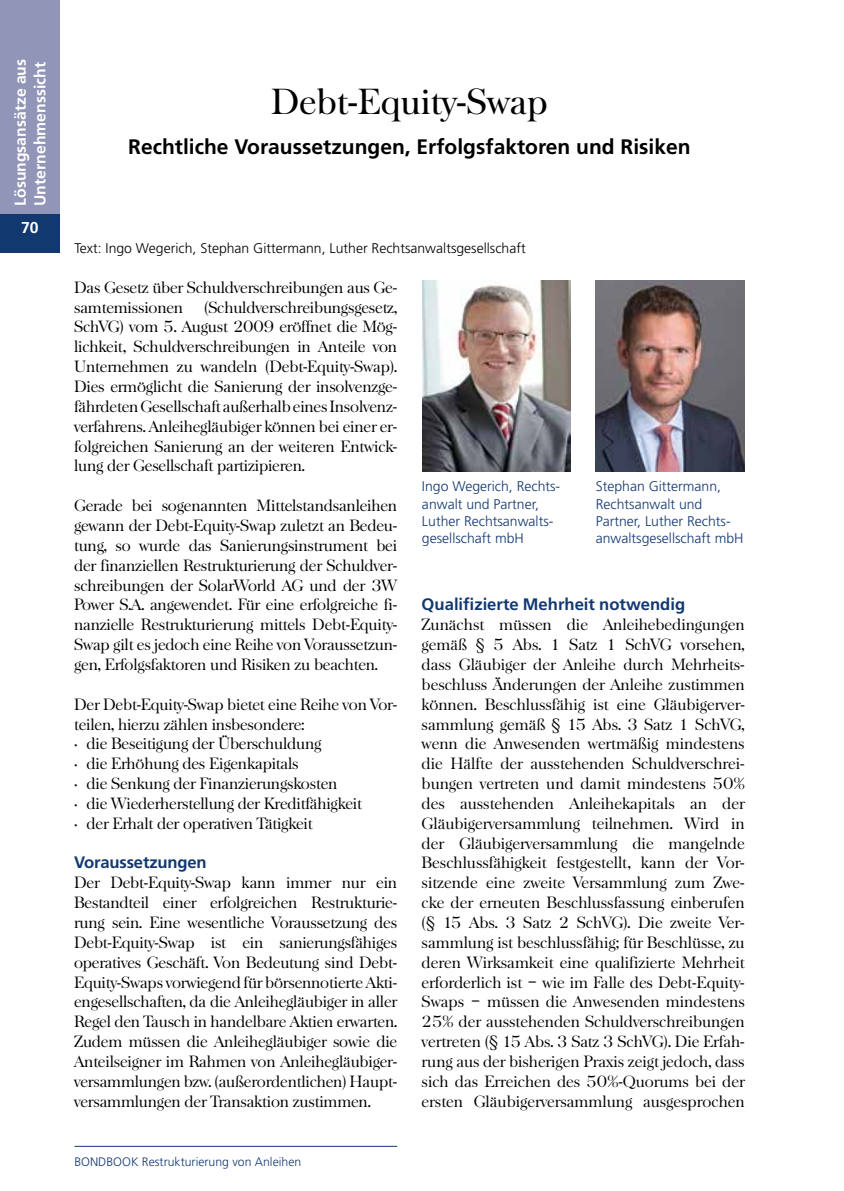
<style>
.page{position:relative;width:844px;height:1191px;background:#fff}
.page>*{position:absolute;margin:0;border:0;box-sizing:border-box;transform-origin:0 0}
.t1{font:35px "Baskerville";color:#000}
.t2{font:700 21px "Frutiger";color:#000}
.t3{font:700 16.62px "Frutiger";color:#123870}
.t4{font:300 15.75px/19.8px "Baskerville";letter-spacing:-.01em;color:#000;text-align:justify}
.t5{font:700 15.75px/19.8px "Frutiger";color:#fff}
.t6{font:300 14px/17.3px "Frutiger";color:#123870}
.t7{font:300 14px "Frutiger";color:#000}
.t8{font:300 12.25px "Frutiger";color:#123870}
</style>
<div class="page">
<hr style="left:74px;top:1146px;width:323px;height:1px;background:#123870">
<div style="left:0;top:213px;width:60px;height:40px;background:#123870"></div>
<div style="left:0;top:0;width:60px;height:213px;background:#9195b8"></div>
<img style="left:422px;top:280px;width:148px;height:191px">
<img style="left:595px;top:280px;width:149px;height:191px">
<p class="t5" style="left:10px;top:206px;width:148px;rotate:-90deg">Lösungsansätze aus<br>Unternehmenssicht</p>
<p class="t5" style="left:21px;top:218px;width:19px">70</p>
<h1 class="t1" style="left:271px;top:80px;width:278px">Debt-Equity-Swap</h1>
<h2 class="t2" style="left:128px;top:134px;width:564px">Rechtliche Voraussetzungen, Erfolgsfaktoren und Risiken</h2>
<p class="t7" style="left:74px;top:240px;width:452px">Text: Ingo Wegerich, Stephan Gittermann, Luther Rechtsanwaltsgesellschaft</p>
<p class="t4" style="left:74px;top:277px;width:324px">Das Gesetz über Schuldverschreibungen aus Ge&shy;samtemissionen</p>
<p class="t4" style="left:74px;top:297px;width:324px;text-indent:130px">(Schuldverschreibungsgesetz, SchVG) vom 5. August 2009 eröffnet die Mög&shy;lichkeit, Schuldverschreibungen in Anteile von Unternehmen zu wandeln (Debt-Equity-Swap).<br>Dies ermöglicht die Sanierung der insolvenzge&shy;fährdeten Gesellschaft außerhalb eines Insolvenz&shy;verfahrens. Anleihegläubiger können bei einer er&shy;folgreichen Sanierung an der weiteren Entwick&shy;lung der Gesellschaft partizipieren.</p>
<p class="t4" style="left:74px;top:496px;width:324px">Gerade bei sogenannten Mittelstandsanleihen gewann der Debt-Equity-Swap zuletzt an Bedeu&shy;tung, so wurde das Sanierungsinstrument bei der finanziellen Restrukturierung der Schuldver&shy;schreibungen der SolarWorld AG und der 3W Power S.A. angewendet. Für eine erfolgreiche fi&shy;nanzielle Restrukturierung mittels Debt-Equity-Swap gilt es jedoch eine Reihe von Voraussetzun&shy;gen, Erfolgsfaktoren und Risiken zu beachten.</p>
<p class="t4" style="left:74px;top:694px;width:324px">Der Debt-Equity-Swap bietet eine Reihe von Vor&shy;teilen, hierzu zählen insbesondere:</p>
<p class="t4" style="left:74px;top:734px;width:249px">• die Beseitigung der Überschuldung</p>
<p class="t4" style="left:74px;top:754px;width:226px">• die Erhöhung des Eigenkapitals</p>
<p class="t4" style="left:74px;top:774px;width:265px">• die Senkung der Finanzierungskosten</p>
<p class="t4" style="left:74px;top:793px;width:289px">• die Wiederherstellung der Kreditfähigkeit</p>
<p class="t4" style="left:74px;top:813px;width:240px">• der Erhalt der operativen Tätigkeit</p>
<p class="t3" style="left:74px;top:853px;width:134px">Voraussetzungen</p>
<p class="t4" style="left:74px;top:873px;width:324px">Der Debt-Equity-Swap kann immer nur ein Bestandteil einer erfolgreichen Restrukturie&shy;rung sein. Eine wesentliche Voraussetzung des Debt-Equity-Swap ist ein sanierungsfähiges operatives Geschäft. Von Bedeutung sind Debt-Equity-Swaps vorwiegend für börsennotierte Akti&shy;engesellschaften, da die Anleihegläubiger in aller Regel den Tausch in handelbare Aktien erwarten.<br>Zudem müssen die Anleihegläubiger sowie die Anteilseigner im Rahmen von Anleihegläubiger&shy;versammlungen bzw. (außerordentlichen) Haupt&shy;versammlungen der Transaktion zustimmen.</p>
<p class="t8" style="left:74px;top:1155px;width:228px">BONDBOOK Restrukturierung von Anleihen</p>
<p class="t6" style="left:422px;top:478px;width:140px">Ingo Wegerich, Rechts&shy;anwalt und Partner,<br>Luther Rechtsanwalts&shy;gesellschaft mbH</p>
<p class="t6" style="left:595px;top:478px;width:149px">Stephan Gittermann,<br>Rechtsanwalt und<br>Partner, Luther Rechts&shy;anwaltsgesellschaft mbH</p>
<p class="t3" style="left:421px;top:595px;width:265px">Qualifizierte Mehrheit notwendig</p>
<p class="t4" style="left:421px;top:615px;width:324px">Zunächst müssen die Anleihebedingungen gemäß § 5 Abs. 1 Satz 1 SchVG vorsehen, dass Gläubiger der Anleihe durch Mehrheits&shy;beschluss Änderungen der Anleihe zustimmen können. Beschlussfähig ist eine Gläubigerver&shy;sammlung gemäß § 15 Abs. 3 Satz 1 SchVG, wenn die Anwesenden wertmäßig mindestens die Hälfte der ausstehenden Schuldverschrei&shy;bungen vertreten und damit mindestens 50% des ausstehenden Anleihekapitals an der Gläubigerversammlung teilnehmen. Wird in der Gläubigerversammlung die mangelnde Beschlussfähigkeit festgestellt, kann der Vor&shy;sitzende eine zweite Versammlung zum Zwe&shy;cke der erneuten Beschlussfassung einberufen (§ 15 Abs. 3 Satz 2 SchVG). Die zweite Ver&shy;sammlung ist beschlussfähig; für Beschlüsse, zu deren Wirksamkeit eine qualifizierte Mehrheit erforderlich ist – wie im Falle des Debt-Equity-Swaps – müssen die Anwesenden mindestens 25% der ausstehenden Schuldverschreibungen vertreten (§ 15 Abs. 3 Satz 3 SchVG). Die Erfah&shy;rung aus der bisherigen Praxis zeigt jedoch, dass sich das Erreichen des 50%-Quorums bei der ersten Gläubigerversammlung ausgesprochen</p>
</div>
